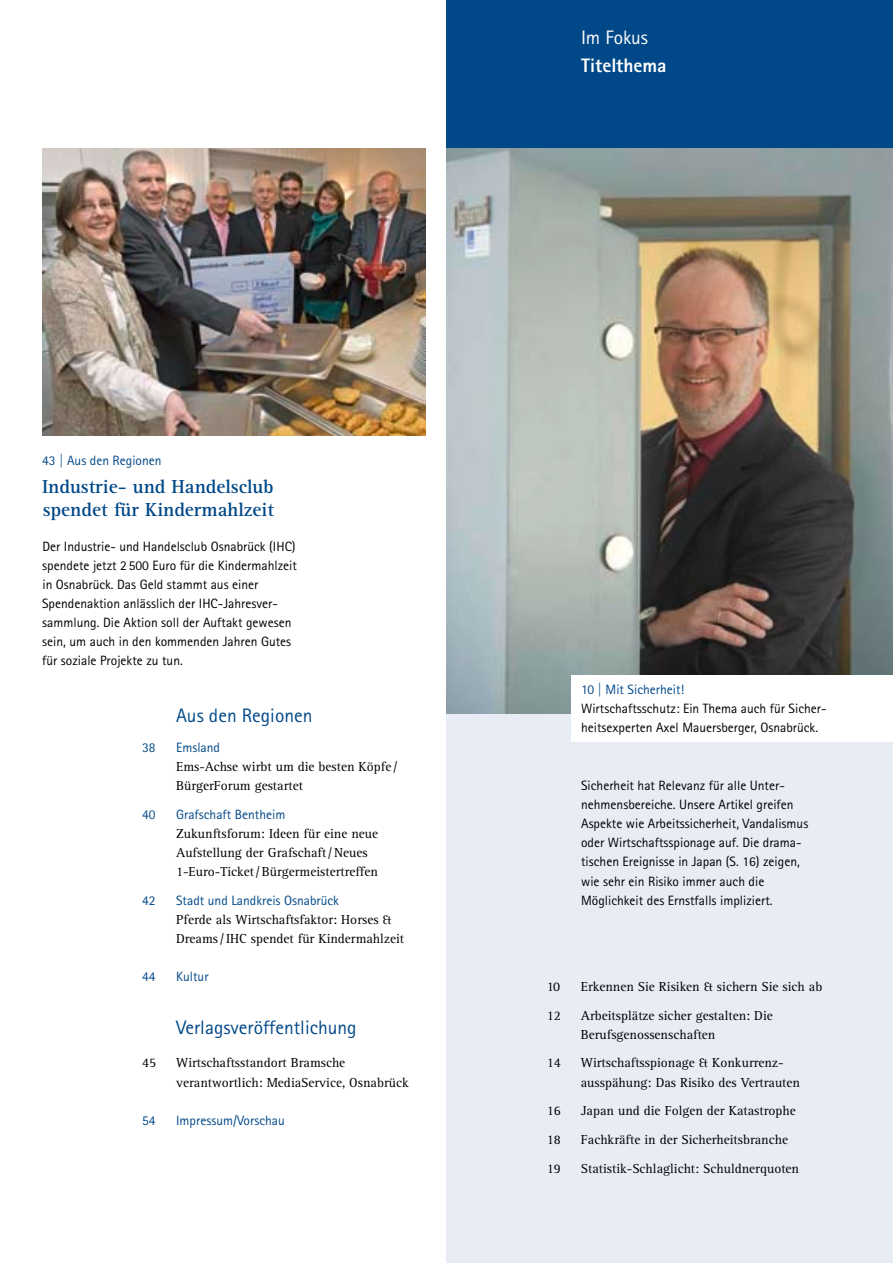
<style>
.page{position:relative;width:893px;height:1263px;background:#fff}
.page>*{position:absolute;margin:0;border:0;box-sizing:border-box;transform-origin:0 0}
.t1{font:700 19.5px/22.5px "Rotis Serif Std";color:#004888}
.t2{font:19.5px "Rotis Sans Serif Std";color:#004888}
.t3{font:800 19.5px/28.7px "Rotis Sans Serif Std";letter-spacing:-.005em;color:#fff}
.t4{font:13.5px/19.2px "Rotis Serif Std";color:#000}
.t5{font:13.5px/19.2px "Rotis Sans Serif Std";color:#000}
.t6{font:13.5px "Rotis Sans Serif Std";color:#004888}
.s1{font-weight:400}
.s2{font-family:"Rotis Sans Serif Std";color:#004888}
.s3{color:#004888}
</style>
<div class="page">
<div style="left:446px;top:713px;width:447px;height:550px;background:#e8ecf5"></div>
<div style="left:446px;top:0;width:447px;height:149px;background:#004888"></div>
<img style="left:446px;top:149px;width:447px;height:564px">
<img style="left:43px;top:149px;width:382px;height:287px">
<div style="left:572px;top:675px;width:321px;height:67px;background:#fff"></div>
<p class="t3" style="left:581px;top:22px;width:87px"><span class="s1">Im Fokus<br></span>Titelthema</p>
<p class="t6" style="left:42px;top:452px;width:121px">43 | Aus den Regionen</p>
<p class="t1" style="left:42px;top:476px;width:233px">Industrie- und Handelsclub spendet für Kindermahlzeit</p>
<p class="t5" style="left:42px;top:536px;width:256px">Der Industrie- und Handelsclub Osnabrück (IHC) spendete jetzt 2500 Euro für die Kindermahlzeit in Osnabrück. Das Geld stammt aus einer Spendenaktion anlässlich der IHC-Jahresver&shy;sammlung. Die Aktion soll der Auftakt gewesen sein, um auch in den kommenden Jahren Gutes für soziale Projekte zu tun.</p>
<p class="t2" style="left:176px;top:704px;width:138px">Aus den Regionen</p>
<p class="t6" style="left:142px;top:739px;width:15px">38</p>
<p class="t4" style="left:176px;top:738px;width:223px"><span class="s2">Emsland<br></span>Ems-Achse wirbt um die besten Köpfe /<br>BürgerForum gestartet</p>
<p class="t6" style="left:142px;top:806px;width:15px">40</p>
<p class="t4" style="left:176px;top:805px;width:204px"><span class="s2">Grafschaft Bentheim<br></span>Zukunftsforum: Ideen für eine neue Aufstellung der Grafschaft/Neues 1-Euro-Ticket/Bürgermeistertreffen</p>
<p class="t6" style="left:142px;top:892px;width:15px">42</p>
<p class="t4" style="left:176px;top:891px;width:229px"><span class="s2">Stadt und Landkreis Osnabrück<br></span>Pferde als Wirtschaftsfaktor: Horses &amp;<br>Dreams/IHC spendet für Kindermahlzeit</p>
<p class="t6" style="left:142px;top:969px;width:15px">44</p>
<p class="t6" style="left:176px;top:969px;width:34px">Kultur</p>
<p class="t2" style="left:176px;top:1016px;width:182px">Verlagsveröffentlichung</p>
<p class="t4" style="left:142px;top:1054px;width:16px">45</p>
<p class="t4" style="left:176px;top:1054px;width:234px">Wirtschaftsstandort Bramsche verantwortlich: MediaService, Osnabrück</p>
<p class="t6" style="left:142px;top:1112px;width:15px">54</p>
<p class="t6" style="left:176px;top:1112px;width:110px">Impressum/Vorschau</p>
<p class="t5" style="left:581px;top:680px;width:247px"><span class="s3">10 | Mit Sicherheit!<br></span>Wirtschaftsschutz: Ein Thema auch für Sicher&shy;heitsexperten Axel Mauersberger, Osnabrück.</p>
<p class="t5" style="left:581px;top:776px;width:229px">Sicherheit hat Relevanz für alle Unter&shy;nehmensbereiche. Unsere Artikel greifen Aspekte wie Arbeitssicherheit, Vandalismus oder Wirtschaftsspionage auf. Die drama&shy;tischen Ereignisse in Japan (S. 16) zeigen, wie sehr ein Risiko immer auch die Möglichkeit des Ernstfalls impliziert.</p>
<p class="t4" style="left:547px;top:977px;width:15px">10</p>
<p class="t4" style="left:581px;top:977px;width:243px">Erkennen Sie Risiken &amp; sichern Sie sich ab</p>
<p class="t4" style="left:547px;top:1006px;width:16px">12</p>
<p class="t4" style="left:581px;top:1006px;width:193px">Arbeitsplätze sicher gestalten: Die<br>Berufsgenossenschaften</p>
<p class="t4" style="left:547px;top:1054px;width:16px">14</p>
<p class="t4" style="left:581px;top:1054px;width:221px">Wirtschaftsspionage &amp; Konkurrenz&shy;ausspähung: Das Risiko des Vertrauten</p>
<p class="t4" style="left:547px;top:1101px;width:16px">16</p>
<p class="t4" style="left:581px;top:1101px;width:216px">Japan und die Folgen der Katastrophe</p>
<p class="t4" style="left:547px;top:1130px;width:16px">18</p>
<p class="t4" style="left:581px;top:1130px;width:209px">Fachkräfte in der Sicherheitsbranche</p>
<p class="t4" style="left:547px;top:1159px;width:16px">19</p>
<p class="t4" style="left:581px;top:1159px;width:220px">Statistik-Schlaglicht: Schuldnerquoten</p>
</div>
